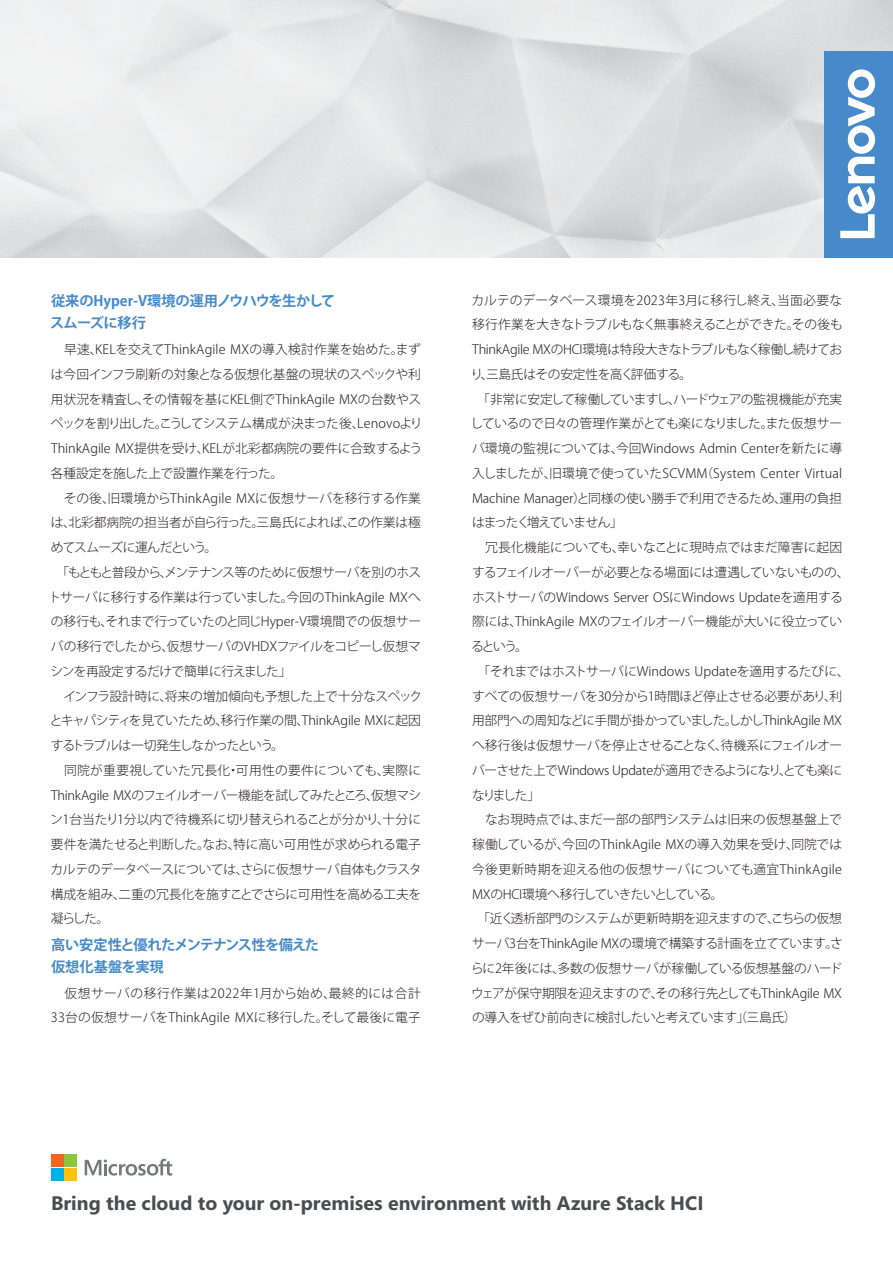
<style>
.page{position:relative;width:893px;height:1263px;background:#fff}
.page>*{position:absolute;margin:0;border:0;box-sizing:border-box;transform-origin:0 0}
.t1{font:700 19.5px "Segoe";color:#4b4c4d}
.t2{font:700 14.25px/22.5px "Koz Go Pro";letter-spacing:-.01em;color:#468ac9}
.t3{font:700 14.25px/22.5px "Koz Go Pro";letter-spacing:-.04em;color:#468ac9}
.t4{font:300 12.75px/24.8px "Koz Go Pro";letter-spacing:-.015em;color:#231f20}
.t5{font:300 12.75px/24.8px "Koz Go Pro";letter-spacing:.02em;color:#231f20}
</style>
<div class="page">
<img style="left:0;top:0;width:893px;height:257px">
<svg style="left:85px;top:1159px;width:87px;height:16px"></svg>
<div style="left:51px;top:1155px;width:12px;height:12px;background:#f36421"></div>
<div style="left:65px;top:1155px;width:12px;height:12px;background:#8bc63e"></div>
<div style="left:51px;top:1168px;width:12px;height:12px;background:#00aeef"></div>
<div style="left:65px;top:1168px;width:12px;height:12px;background:#fec210"></div>
<div style="left:825px;top:51px;width:68px;height:206px;background:#468ac9"></div>
<svg style="left:840px;top:69px;width:35px;height:169px"></svg>
<p class="t2" style="left:50px;top:290px;width:287px">従来のHyper-V環境の運用ノウハウを生かしてスムーズに移行</p>
<p class="t4" style="left:48px;top:337px;width:376px">　早速、KELを交えてThinkAgile MXの導入検討作業を始めた。まずは今回インフラ刷新の対象となる仮想化基盤の現状のスペックや利用状況を精査し、その情報を基にKEL側でThinkAgile MXの台数やスペックを割り出した。こうしてシステム構成が決まった後、LenovoよりThinkAgile MX提供を受け、KELが北彩都病院の要件に合致するよう各種設定を施した上で設置作業を行った。<br>　その後、旧環境からThinkAgile MXに仮想サーバを移行する作業は、北彩都病院の担当者が自ら行った。三島氏によれば、この作業は極めてスムーズに運んだという。<br>　「もともと普段から、メンテナンス等のために仮想サーバを別のホストサーバに移行する作業は行っていました。今回のThinkAgile MXへの移行も、それまで行っていたのと同じHyper-V環境間での仮想サーバの移行でしたから、仮想サーバのVHDXファイルをコピーし仮想マシンを再設定するだけで簡単に行えました」<br>　インフラ設計時に、将来の増加傾向も予想した上で十分なスペックとキャパシティを見ていたため、移行作業の間、ThinkAgile MXに起因するトラブルは一切発生しなかったという。<br>　同院が重要視していた冗長化・可用性の要件についても、実際にThinkAgile MXのフェイルオーバー機能を試してみたところ、仮想マシン1台当たり1分以内で待機系に切り替えられることが分かり、十分に要件を満たせると判断した。なお、特に高い可用性が求められる電子カルテのデータベースについては、さらに仮想サーバ自体もクラスタ構成を組み、二重の冗長化を施すことでさらに可用性を高める工夫を凝らした。</p>
<p class="t3" style="left:51px;top:934px;width:270px">高い安定性と優れたメンテナンス性を備えた仮想化基盤を実現</p>
<p class="t5" style="left:51px;top:981px;width:371px">　仮想サーバの移行作業は2022年1月から始め、最終的には合計<br>33台の仮想サーバをThinkAgile MXに移行した。そして最後に電子</p>
<p class="t4" style="left:470px;top:288px;width:381px">カルテのデータベース環境を2023年3月に移行し終え、当面必要な移行作業を大きなトラブルもなく無事終えることができた。その後もThinkAgile MXのHCI環境は特段大きなトラブルもなく稼働し続けており、三島氏はその安定性を高く評価する。<br>　「非常に安定して稼働していますし、ハードウェアの監視機能が充実しているので日々の管理作業がとても楽になりました。また仮想サーバ環境の監視については、今回Windows Admin Centerを新たに導入しましたが、旧環境で使っていたSCVMM（System Center Virtual Machine Manager）と同様の使い勝手で利用できるため、運用の負担はまったく増えていません」<br>　冗長化機能についても、幸いなことに現時点ではまだ障害に起因するフェイルオーバーが必要となる場面には遭遇していないものの、ホストサーバのWindows Server OSにWindows Updateを適用する際には、ThinkAgile MXのフェイルオーバー機能が大いに役立っているという。<br>　「それまではホストサーバにWindows Updateを適用するたびに、すべての仮想サーバを30分から1時間ほど停止させる必要があり、利用部門への周知などに手間が掛かっていました。しかしThinkAgile MXへ移行後は仮想サーバを停止させることなく、待機系にフェイルオーバーさせた上でWindows Updateが適用できるようになり、とても楽になりました」<br>　なお現時点では、まだ一部の部門システムは旧来の仮想基盤上で稼働しているが、今回のThinkAgile MXの導入効果を受け、同院では今後更新時期を迎える他の仮想サーバについても適宜ThinkAgile MXのHCI環境へ移行していきたいとしている。<br>　「近く透析部門のシステムが更新時期を迎えますので、こちらの仮想サーバ3台をThinkAgile MXの環境で構築する計画を立てています。さらに2年後には、多数の仮想サーバが稼働している仮想基盤のハードウェアが保守期限を迎えますので、その移行先としてもThinkAgile MXの導入をぜひ前向きに検討したいと考えています」（三島氏）</p>
<h1 class="t1" style="left:51px;top:1189px;width:654px">Bring the cloud to your on-premises environment with Azure Stack HCI</h1>
</div>
